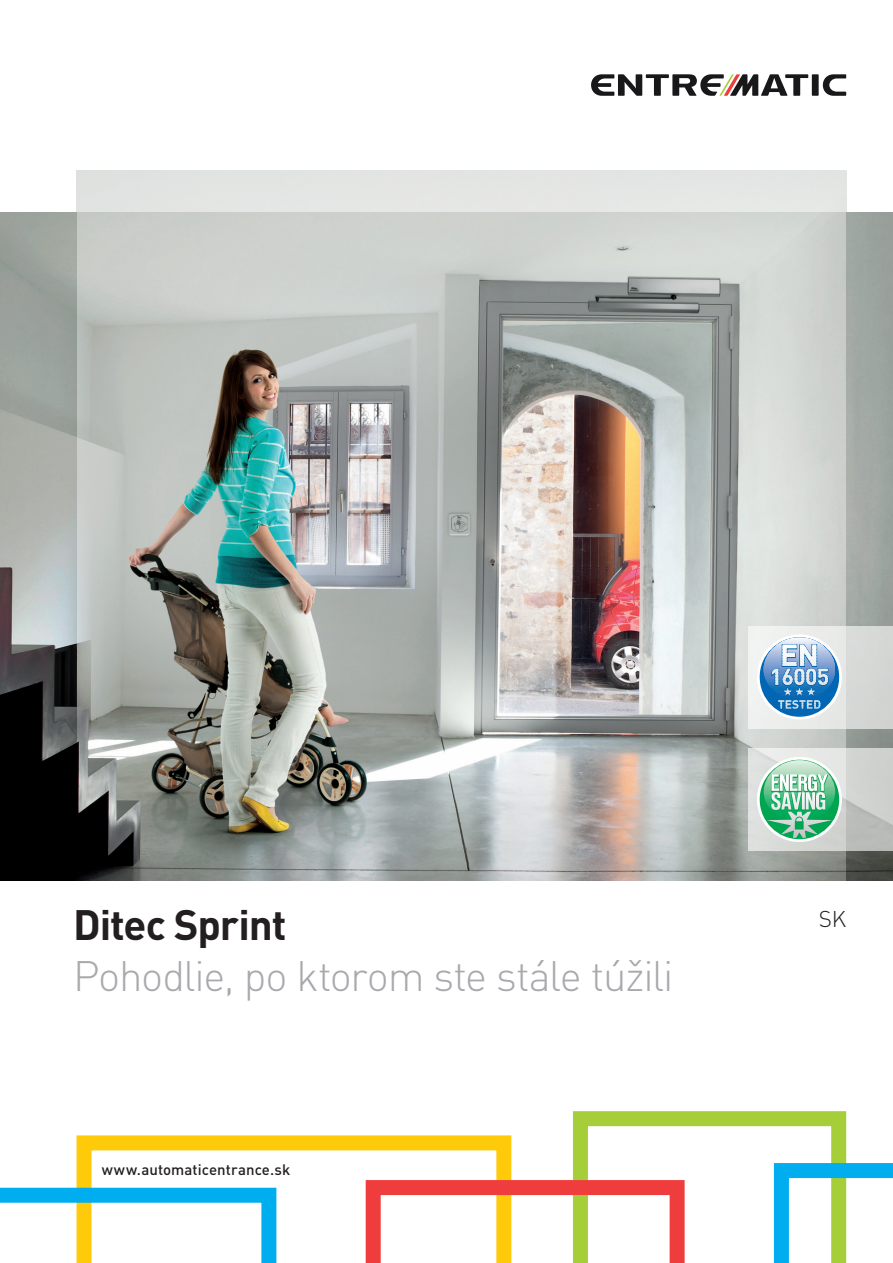
<style>
.page{position:relative;width:893px;height:1263px;background:#fff}
.page>*{position:absolute;margin:0;border:0;box-sizing:border-box;transform-origin:0 0}
.Cover_Subheading_28{font:300 42px "DIN Pro";letter-spacing:-.03em;color:#a8a9ad}
.Cover_Headline_28_-1{font:700 42px "DIN Pro";letter-spacing:-.025em;color:#231f20}
.t1{font:300 22.5px "DIN Pro";color:#231f20}
.Cover_addressWeb_10{font:500 15px "DIN Pro";letter-spacing:.005em;color:#231f20}
</style>
<div class="page">
<img style="left:77px;top:213px;width:769px;height:667px">
<img style="left:846px;top:213px;width:47px;height:667px">
<img style="left:0;top:213px;width:77px;height:667px">
<svg style="left:748px;top:748px;width:145px;height:102px;background:#d0d2d0"></svg>
<div style="left:748px;top:626px;width:145px;height:102px;background:linear-gradient(to right,#f7f8f7,#d2d4d2)"></div>
<svg style="left:77px;top:1135px;width:289px;height:128px"></svg>
<svg style="left:0;top:1188px;width:276px;height:75px"></svg>
<svg style="left:366px;top:1111px;width:527px;height:152px"></svg>
<svg style="left:757px;top:757px;width:85px;height:85px"></svg>
<svg style="left:760px;top:760px;width:79px;height:79px"></svg>
<div style="left:757px;top:634px;width:85px;height:85px;background:#fff;border-radius:50%"></div>
<svg style="left:760px;top:637px;width:79px;height:80px"></svg>
<hr style="left:772px;top:644px;width:56px;height:3px;background:#fff">
<hr style="left:772px;top:647px;width:56px;height:1px;background:#fefefe">
<hr style="left:772px;top:648px;width:56px;height:1px;background:#fdfdfd">
<hr style="left:772px;top:649px;width:56px;height:2px;background:#fcfcfc">
<hr style="left:772px;top:651px;width:56px;height:1px;background:#fafafb">
<hr style="left:772px;top:652px;width:56px;height:2px;background:#f9fafa">
<hr style="left:772px;top:654px;width:56px;height:1px;background:#f8f9f9">
<hr style="left:772px;top:655px;width:56px;height:2px;background:#f6f7f8">
<hr style="left:772px;top:657px;width:56px;height:1px;background:#f5f6f8">
<hr style="left:772px;top:658px;width:56px;height:2px;background:#f4f6f7">
<hr style="left:772px;top:660px;width:56px;height:1px;background:#f2f4f6">
<hr style="left:772px;top:661px;width:56px;height:1px;background:#f1f3f5">
<hr style="left:772px;top:662px;width:56px;height:2px;background:#f0f2f4">
<hr style="left:772px;top:664px;width:56px;height:1px;background:#eef1f3">
<hr style="left:772px;top:665px;width:56px;height:2px;background:#edf0f2">
<hr style="left:772px;top:667px;width:56px;height:2px;background:#eceff1">
<hr style="left:772px;top:669px;width:56px;height:1px;background:#ebeef1">
<hr style="left:772px;top:670px;width:56px;height:2px;background:#eaedf0">
<hr style="left:772px;top:672px;width:56px;height:1px;background:#e9ecef">
<hr style="left:772px;top:673px;width:56px;height:2px;background:#e7ebee">
<hr style="left:772px;top:675px;width:56px;height:1px;background:#e6eaed">
<hr style="left:772px;top:676px;width:56px;height:2px;background:#e5e9ec">
<hr style="left:772px;top:678px;width:56px;height:1px;background:#e3e8eb">
<hr style="left:772px;top:679px;width:56px;height:2px;background:#e2e7ea">
<hr style="left:772px;top:681px;width:56px;height:2px;background:#e1e6ea">
<hr style="left:772px;top:683px;width:56px;height:1px;background:#e0e5e9">
<hr style="left:772px;top:684px;width:56px;height:2px;background:#dfe4e8">
<hr style="left:772px;top:686px;width:56px;height:2px;background:#dee3e7">
<hr style="left:772px;top:688px;width:56px;height:2px;background:#dce2e6">
<hr style="left:772px;top:690px;width:56px;height:1px;background:#dbe1e5">
<hr style="left:772px;top:691px;width:56px;height:3px;background:#dae0e4">
<hr style="left:772px;top:694px;width:56px;height:2px;background:#d8dfe3">
<hr style="left:772px;top:696px;width:56px;height:2px;background:#d7dee3">
<hr style="left:772px;top:698px;width:56px;height:2px;background:#d6dde2">
<hr style="left:772px;top:700px;width:56px;height:2px;background:#d5dce1">
<hr style="left:772px;top:702px;width:56px;height:2px;background:#d4dbe0">
<hr style="left:772px;top:704px;width:56px;height:2px;background:#d3dadf">
<hr style="left:772px;top:706px;width:56px;height:3px;background:#d1d9de">
<svg style="left:823px;top:74px;width:23px;height:22px"></svg>
<div style="left:812px;top:74px;width:7px;height:22px;background:#181719"></div>
<svg style="left:591px;top:74px;width:217px;height:22px"></svg>
<p class="Cover_Headline_28_-1" style="left:73px;top:896px;width:215px">Ditec Sprint</p>
<p class="t1" style="left:819px;top:904px;width:29px">SK</p>
<p class="Cover_Subheading_28" style="left:73px;top:947px;width:602px">Pohodlie, po ktorom ste stále túžili</p>
<p class="Cover_addressWeb_10" style="left:102px;top:1160px;width:190px">www.automaticentrance.sk</p>
</div>
